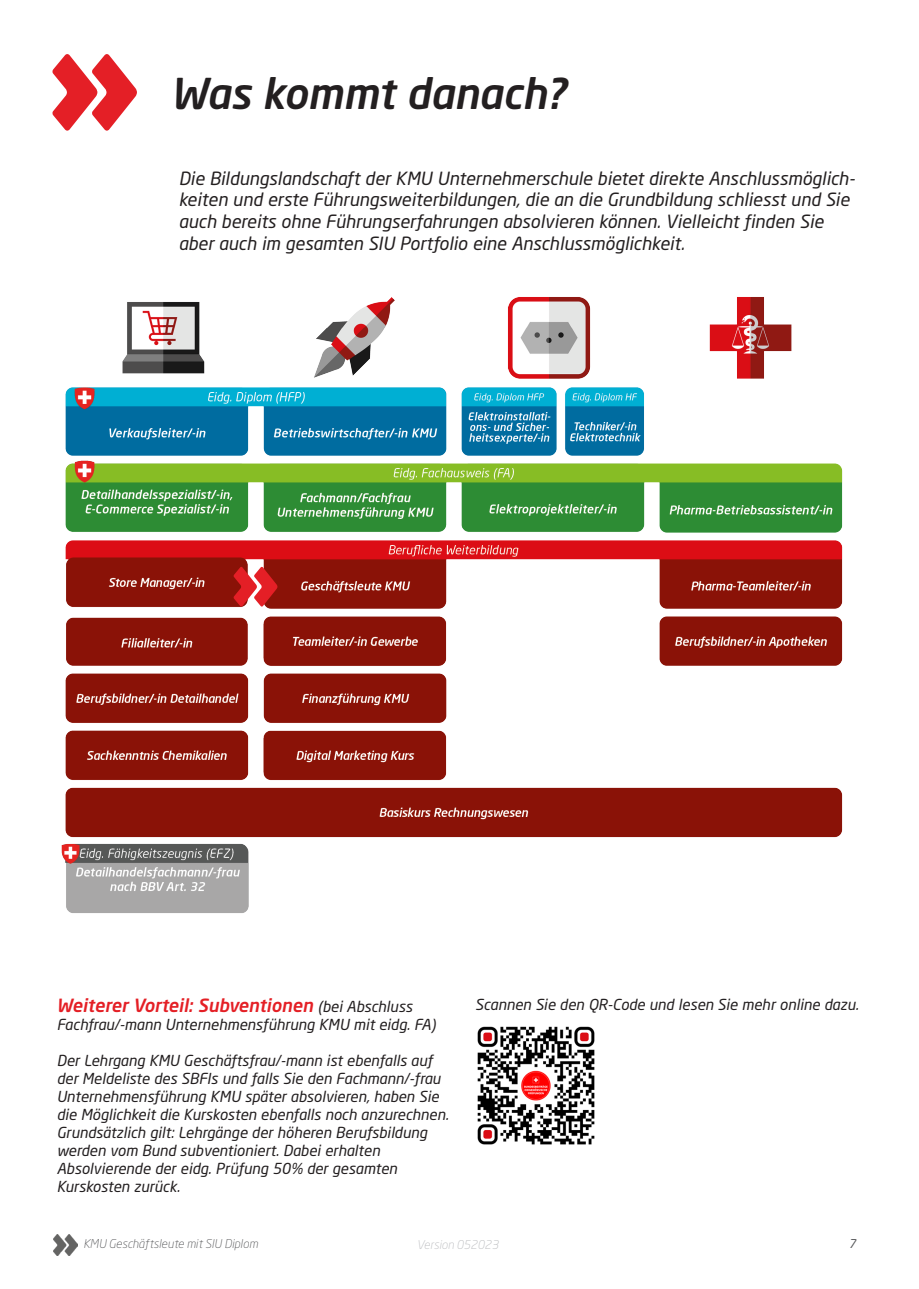
<style>
.page{position:relative;width:919px;height:1289px;background:#fff}
.page>*{position:absolute;margin:0;border:0;box-sizing:border-box;transform-origin:0 0}
.t1{font:italic 500 42px "Neo Sans W1 G";color:#231f20}
._06_Untertitel_roter{font:italic 18px/21.6px "Neo Sans W1 G";color:#231f20}
.t2{font:italic 500 18px "Neo Sans W1 G";color:#e41f25}
.t3{font:italic 15px/18px "Neo Sans W1 G";color:#231f20}
.t4{font:italic 300 12px "Neo Sans W1 G";color:#57585a}
.t5{font:italic 300 12px "Neo Sans W1 G";color:#bcbdc0}
.t6{font:italic 12px "Neo Sans W1 G";color:#57585a}
.s1{font-weight:400;font-size:15px;color:#231f20}
</style>
<div class="page">
<img style="left:54px;top:1234px;width:23px;height:21px">
<img style="left:61px;top:297px;width:782px;height:616px">
<svg style="left:52px;top:54px;width:85px;height:77px"></svg>
<svg style="left:233px;top:567px;width:44px;height:39px;background:#d03e40"></svg>
<img style="left:477px;top:1026px;width:118px;height:119px">
<p class="t1" style="left:171px;top:67px;width:396px">Was kommt danach?</p>
<p class="_06_Untertitel_roter" style="left:179px;top:167px;width:677px">Die Bildungslandschaft der KMU Unternehmerschule bietet direkte Anschlussmöglich&shy;keiten und erste Führungsweiterbildungen, die an die Grundbildung schliesst und Sie auch bereits ohne Führungserfahrungen absolvieren können. Vielleicht finden Sie aber auch im gesamten SIU Portfolio eine Anschlussmöglichkeit.</p>
<p class="t2" style="left:57px;top:994px;width:357px">Weiterer Vorteil: Subventionen <span class="s1">(bei Abschluss</span></p>
<p class="t3" style="left:57px;top:1015px;width:380px">Fachfrau/-mann Unternehmensführung KMU mit eidg. FA)</p>
<p class="t3" style="left:57px;top:1051px;width:393px">Der Lehrgang KMU Geschäftsfrau/-mann ist ebenfalls auf der Meldeliste des SBFIs und falls Sie den Fachmann/-frau Unternehmensführung KMU später absolvieren, haben Sie die Möglichkeit die Kurskosten ebenfalls noch anzurechnen.<br>Grundsätzlich gilt: Lehrgänge der höheren Berufsbildung werden vom Bund subventioniert. Dabei erhalten Absolvierende der eidg. Prüfung 50% der gesamten Kurskosten zurück.</p>
<p class="t3" style="left:475px;top:995px;width:385px">Scannen Sie den QR-Code und lesen Sie mehr online dazu.</p>
<p class="t4" style="left:83px;top:1236px;width:176px">KMU Geschäftsleute mit SIU Diplom</p>
<p class="t5" style="left:417px;top:1237px;width:83px">Version 052023</p>
<p class="t6" style="left:848px;top:1235px;width:9px">7</p>
</div>
